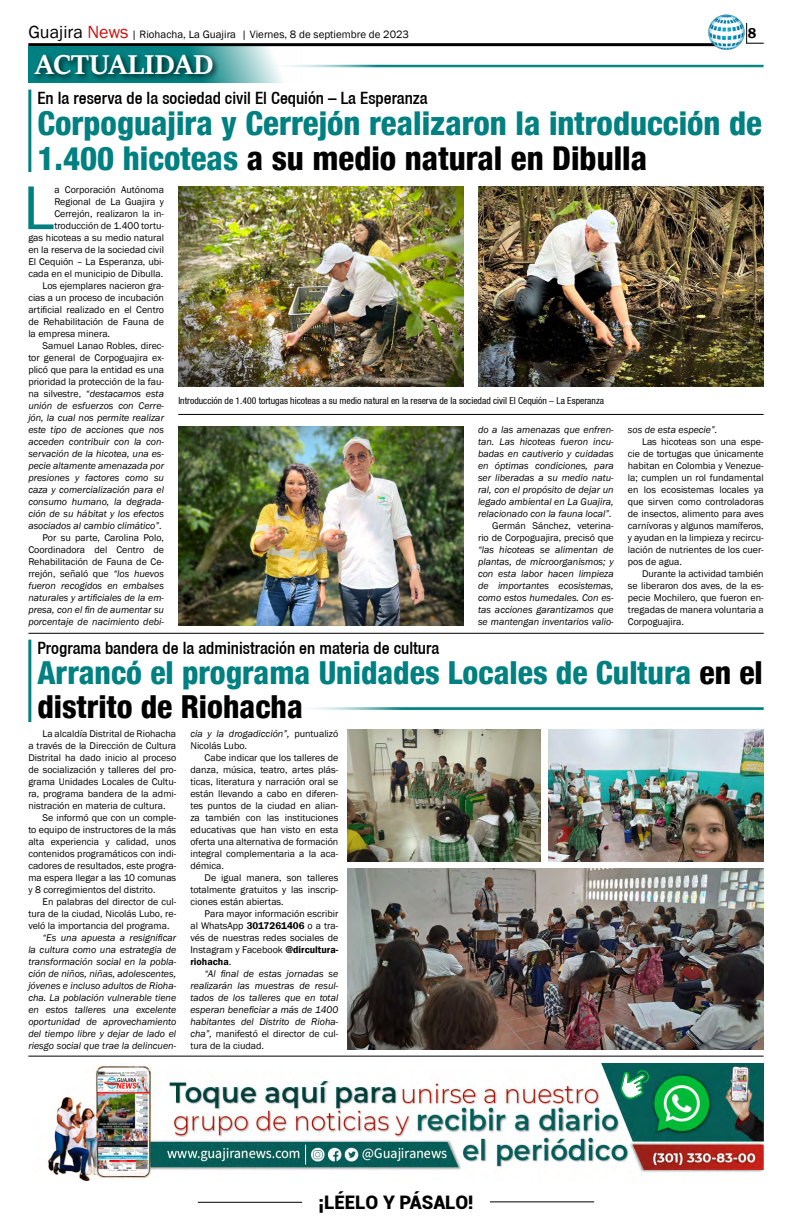
<style>
.page{position:relative;width:792px;height:1224px;background:#fff}
.page>*{position:absolute;margin:0;border:0;box-sizing:border-box;transform-origin:0 0}
.t1{font:64px "Franklin Gothic";color:#008080}
.t2{font:800 condensed 32.8px/35.9px "Helvetica 87";color:#008080}
.t3{font:800 condensed 31.7px/34.6px "Helvetica 87";color:#008080}
.t4{font:700 30px "Sitka Heading";color:#fff}
.t5{font:900 18.7px "Roboto";color:#000}
.t6{font:500 condensed 17px "Helvetica 67";color:#000}
.t7{font:600 14.7px "Franklin Gothic";color:#000}
.t8{font:11px "Franklin Gothic";color:#000}
.t9{font:10px/12px "Franklin Gothic";color:#000;text-align:justify}
.t10{font:italic 10px/12px "Franklin Gothic";color:#000;text-align:justify}
.t11{font:condensed 9.6px "Helvetica 57";color:#000}
.s1{font-size:18px}
.s2{font-size:18px;color:#c91311}
.s3{color:#000}
.s4{font-style:normal}
.s5{font-style:italic}
.s6{font-weight:600}
</style>
<div class="page">
<hr style="left:198px;top:1202px;width:104px;height:1px;background:#000">
<hr style="left:490px;top:1201px;width:104px;height:1px;background:#000">
<hr style="left:28px;top:43px;width:688px;height:3px;background:#000">
<img style="left:708px;top:14px;width:37px;height:36px">
<svg style="left:746px;top:23px;width:18px;height:21px"></svg>
<svg style="left:28px;top:46px;width:275px;height:37px"></svg>
<div style="left:31px;top:52px;width:189px;height:30px;background:#000;opacity:.75"></div>
<hr style="left:264px;top:65px;width:500px;height:3px;background:#008080">
<hr style="left:289px;top:707px;width:475px;height:3px;background:#008080">
<img style="left:48px;top:1063px;width:716px;height:118px">
<svg style="left:620px;top:1069px;width:30px;height:32px"></svg>
<hr style="left:28px;top:1056px;width:736px;height:1px;background:#000">
<hr style="left:28px;top:633px;width:736px;height:1px;background:#000">
<hr style="left:28px;top:90px;width:3px;height:82px;background:#008080">
<hr style="left:28px;top:640px;width:3px;height:82px;background:#008080">
<img style="left:178px;top:427px;width:286px;height:199px">
<img style="left:178px;top:186px;width:286px;height:200px">
<img style="left:478px;top:186px;width:286px;height:200px">
<hr style="left:178px;top:414px;width:586px;height:1px;background:#000">
<img style="left:347px;top:868px;width:417px;height:182px">
<img style="left:347px;top:730px;width:194px;height:132px">
<img style="left:548px;top:730px;width:216px;height:132px">
<p class="t8" style="left:28px;top:28px;width:382px"><span class="s1">Guajira</span> <span class="s2">News</span> | Riohacha, La Guajira | Viernes, 8 de septiembre de 2023</p>
<h3 class="t7" style="left:748px;top:24px;width:10px">8</h3>
<h3 class="t4" style="left:35px;top:42px;width:179px">ACTUALIDAD</h3>
<h3 class="t6" style="left:37px;top:88px;width:392px">En la reserva de la sociedad civil El Cequión – La Esperanza</h3>
<h2 class="t2" style="left:37px;top:104px;width:726px">Corpoguajira y Cerrejón realizaron la introducción de<br>1.400 hicoteas <span class="s3">a su medio natural en Dibulla</span></h2>
<h1 class="t1" style="left:23px;top:168px;width:33px">L</h1>
<p class="t9" style="left:54px;top:184px;width:111px">a Corporación Autónoma</p>
<p class="t9" style="left:54px;top:196px;width:111px">Regional de La Guajira y</p>
<p class="t9" style="left:54px;top:208px;width:111px">Cerrejón, realizaron la in-</p>
<p class="t9" style="left:54px;top:220px;width:111px">troducción de 1.400 tortu-</p>
<p class="t9" style="left:28px;top:232px;width:137px">gas hicoteas a su medio natural</p>
<p class="t9" style="left:28px;top:244px;width:137px">en la reserva de la sociedad civil</p>
<p class="t9" style="left:28px;top:256px;width:137px">El Cequión – La Esperanza, ubi-</p>
<p class="t9" style="left:28px;top:268px;width:136px">cada en el municipio de Dibulla.</p>
<p class="t9" style="left:43px;top:280px;width:123px">Los ejemplares nacieron gra-</p>
<p class="t9" style="left:28px;top:292px;width:137px">cias a un proceso de incubación</p>
<p class="t9" style="left:28px;top:304px;width:137px">artificial realizado en el Centro</p>
<p class="t9" style="left:28px;top:316px;width:137px">de Rehabilitación de Fauna de</p>
<p class="t9" style="left:28px;top:328px;width:83px">la empresa minera.</p>
<p class="t9" style="left:43px;top:340px;width:123px">Samuel Lanao Robles, direc-</p>
<p class="t9" style="left:28px;top:352px;width:137px">tor general de Corpoguajira ex-</p>
<p class="t9" style="left:28px;top:364px;width:137px">plicó que para la entidad es una</p>
<p class="t9" style="left:28px;top:376px;width:137px">prioridad la protección de la fau-</p>
<p class="t10" style="left:28px;top:388px;width:137px"><span class="s4">na silvestre,</span> “destacamos esta</p>
<p class="t10" style="left:28px;top:400px;width:137px">unión de esfuerzos con Cerre-</p>
<p class="t10" style="left:28px;top:412px;width:137px">jón, la cual nos permite realizar</p>
<p class="t10" style="left:28px;top:424px;width:137px">este tipo de acciones que nos</p>
<p class="t10" style="left:28px;top:436px;width:137px">acceden contribuir con la con-</p>
<p class="t10" style="left:28px;top:448px;width:137px">servación de la hicotea, una es-</p>
<p class="t10" style="left:28px;top:460px;width:137px">pecie altamente amenazada por</p>
<p class="t10" style="left:28px;top:472px;width:137px">presiones y factores como su</p>
<p class="t10" style="left:28px;top:484px;width:137px">caza y comercialización para el</p>
<p class="t10" style="left:28px;top:496px;width:137px">consumo humano, la degrada-</p>
<p class="t10" style="left:28px;top:508px;width:137px">ción de su hábitat y los efectos</p>
<p class="t10" style="left:28px;top:520px;width:135px">asociados al cambio climático”<span class="s4">.</span></p>
<p class="t9" style="left:43px;top:532px;width:123px">Por su parte, Carolina Polo,</p>
<p class="t9" style="left:28px;top:544px;width:137px">Coordinadora del Centro de</p>
<p class="t9" style="left:28px;top:556px;width:137px">Rehabilitación de Fauna de Ce-</p>
<p class="t9" style="left:28px;top:568px;width:137px">rrejón, señaló que <span class="s5">“los huevos</span></p>
<p class="t10" style="left:28px;top:580px;width:137px">fueron recogidos en embalses</p>
<p class="t10" style="left:28px;top:592px;width:137px">naturales y artificiales de la em-</p>
<p class="t10" style="left:28px;top:604px;width:137px">presa, con el fin de aumentar su</p>
<p class="t10" style="left:28px;top:616px;width:137px">porcentaje de nacimiento debi-</p>
<p class="t11" style="left:178px;top:395px;width:427px">Introducción de 1.400 tortugas hicoteas a su medio natural en la reserva de la sociedad civil El Cequión – La Esperanza</p>
<p class="t10" style="left:478px;top:424px;width:137px">do a las amenazas que enfren&shy;tan. Las hicoteas fueron incu&shy;badas en cautiverio y cuidadas en óptimas condiciones, para ser liberadas a su medio natu&shy;ral, con el propósito de dejar un legado ambiental en La Guajira, relacionado con la fauna local”.</p>
<p class="t9" style="left:478px;top:520px;width:137px;text-align:right">Germán Sánchez, veterina-<br>rio de Corpoguajira, precisó que</p>
<p class="t10" style="left:478px;top:544px;width:137px">“las hicoteas se alimentan de plantas, de microorganismos; y con esta labor hacen limpieza de importantes ecosistemas, como estos humedales. Con es&shy;tas acciones garantizamos que se mantengan inventarios valio-</p>
<h3 class="t6" style="left:37px;top:638px;width:403px">Programa bandera de la administración en materia de cultura</h3>
<p class="t10" style="left:628px;top:424px;width:91px">sos de esta especie”.</p>
<p class="t9" style="left:628px;top:436px;width:137px;text-indent:14px">Las hicoteas son una espe&shy;cie de tortugas que únicamente habitan en Colombia y Venezue&shy;la; cumplen un rol fundamental en los ecosistemas locales ya que sirven como controladoras de insectos, alimento para aves carnívoras y algunos mamíferos, y ayudan en la limpieza y recircu&shy;lación de nutrientes de los cuer&shy;pos de agua.</p>
<p class="t9" style="left:628px;top:568px;width:137px;text-indent:14px">Durante la actividad también se liberaron dos aves, de la es&shy;pecie Mochilero, que fueron en&shy;tregadas de manera voluntaria a Corpoguajira.</p>
<h3 class="t3" style="left:37px;top:655px;width:727px">Arrancó el programa Unidades Locales de Cultura <span class="s3">en el distrito de Riohacha</span></h3>
<p class="t9" style="left:28px;top:728px;width:149px;text-indent:14px">La alcaldía Distrital de Riohacha a través de la Dirección de Cultura Distrital ha dado inicio al proceso de socialización y talleres del pro&shy;grama Unidades Locales de Cultu&shy;ra, programa bandera de la admi&shy;nistración en materia de cultura.</p>
<p class="t9" style="left:28px;top:812px;width:149px;text-indent:14px">Se informó que con un comple&shy;to equipo de instructores de la más alta experiencia y calidad, unos contenidos programáticos con indi&shy;cadores de resultados, este progra&shy;ma espera llegar a las 10 comunas y 8 corregimientos del distrito.</p>
<p class="t9" style="left:28px;top:896px;width:149px;text-indent:14px">En palabras del director de cul&shy;tura de la ciudad, Nicolás Lubo, re&shy;veló la importancia del programa.</p>
<p class="t10" style="left:28px;top:932px;width:149px;text-indent:14px">“Es una apuesta a resignificar la cultura como una estrategia de transformación social en la pobla&shy;ción de niños, niñas, adolescentes, jóvenes e incluso adultos de Rioha&shy;cha. La población vulnerable tiene en estos talleres una excelente oportunidad de aprovechamiento del tiempo libre y dejar de lado el riesgo social que trae la delincuen-</p>
<p class="t9" style="left:190px;top:728px;width:149px"><span class="s5">cia y la drogadicción”,</span> puntualizó<br>Nicolás Lubo.</p>
<p class="t9" style="left:190px;top:752px;width:149px;text-indent:14px">Cabe indicar que los talleres de danza, música, teatro, artes plás&shy;ticas, literatura y narración oral se están llevando a cabo en diferen&shy;tes puntos de la ciudad en alian&shy;za también con las instituciones educativas que han visto en esta oferta una alternativa de formación integral complementaria a la aca&shy;démica.</p>
<p class="t9" style="left:190px;top:872px;width:149px;text-indent:14px">De igual manera, son talleres totalmente gratuitos y las inscrip&shy;ciones están abiertas.</p>
<p class="t9" style="left:190px;top:908px;width:149px;text-indent:14px">Para mayor información escribir al WhatsApp <span class="s6">3017261406</span> o a tra&shy;vés de nuestras redes sociales de Instagram y Facebook <span class="s6">@dircultura&shy;riohacha</span>.</p>
<p class="t10" style="left:190px;top:968px;width:149px;text-indent:14px">“Al final de estas jornadas se realizarán las muestras de resul&shy;tados de los talleres que en total esperan beneficiar a más de 1400 habitantes del Distrito de Rioha&shy;cha”, <span class="s4">manifestó el director de cul&shy;tura de la ciudad.</span></p>
<h3 class="t5" style="left:318px;top:1189px;width:157px">¡LÉELO Y PÁSALO!</h3>
</div>
